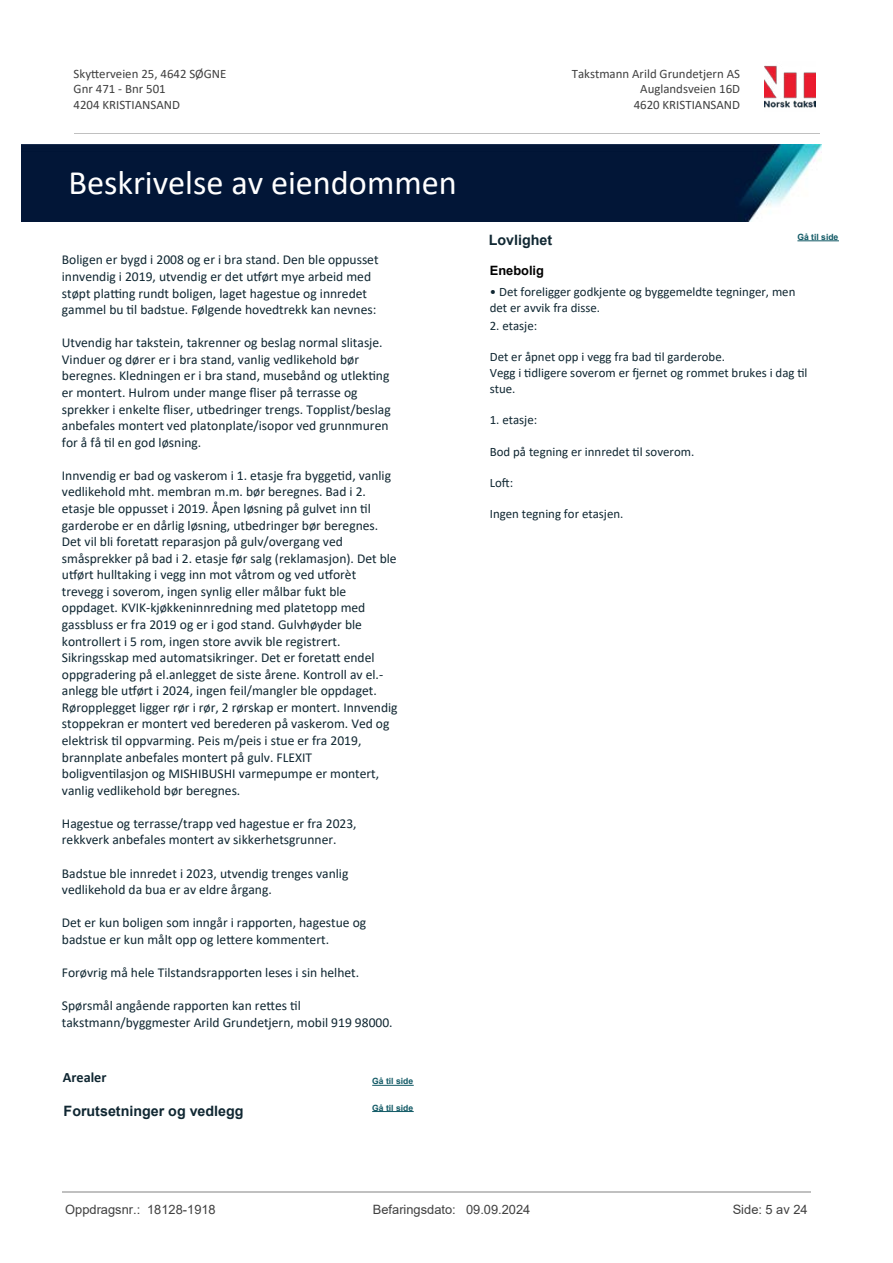
<style>
.page{position:relative;width:893px;height:1263px;background:#fff}
.page>*{position:absolute;margin:0;border:0;box-sizing:border-box;transform-origin:0 0}
.t1{font:34.35px "Calibri";color:#fff}
.t2{font:700 14.25px "Arial";color:#102732}
.t3{font:700 14.25px "Calibri";color:#102732}
.t4{font:13.5px/16.5px "Calibri";color:#102732}
.t5{font:12.9px/15.8px "Calibri";color:#102732}
.t6{font:12.9px/15.8px "Calibri";color:#404040}
.t7{font:12.9px "Arial";color:#404040}
.t8{font:700 12.9px "Arial";color:#000}
.t9{font:700 8.55px "Arial";color:#115965}
</style>
<div class="page">
<hr style="left:372px;top:1085px;width:42px;height:1px;background:#115965">
<hr style="left:372px;top:1111px;width:42px;height:1px;background:#115965">
<hr style="left:797px;top:240px;width:42px;height:1px;background:#115965">
<img style="left:765px;top:65px;width:50px;height:43px">
<hr style="left:74px;top:133px;width:745px;height:1px;background:#c0c0c0">
<img style="left:21px;top:144px;width:801px;height:77px">
<hr style="left:62px;top:1191px;width:749px;height:2px;background:#c0c0c0">
<p class="t6" style="left:74px;top:65px;width:154px">Sky琀琀erveien 25, 4642 SØGNE<br>Gnr 471 - Bnr 501<br>4204 KRISTIANSAND</p>
<p class="t6" style="left:572px;top:65px;width:170px">Takstmann Arild Grundetjern AS</p>
<p class="t6" style="left:640px;top:81px;width:101px">Auglandsveien 16D</p>
<p class="t6" style="left:634px;top:96px;width:108px">4620 KRISTIANSAND</p>
<h1 class="t1" style="left:68px;top:159px;width:390px">Beskrivelse av eiendommen</h1>
<p class="t4" style="left:62px;top:251px;width:318px">Boligen er bygd i 2008 og er i bra stand. Den ble oppusset innvendig i 2019, utvendig er det u琀昀ørt mye arbeid med støpt pla琀紀ng rundt boligen, laget hagestue og innredet gammel bu 琀椀l badstue. Følgende hovedtrekk kan nevnes:</p>
<p class="t4" style="left:62px;top:334px;width:330px">Utvendig har takstein, takrenner og beslag normal slitasje.<br>Vinduer og dører er i bra stand, vanlig vedlikehold bør beregnes. Kledningen er i bra stand, musebånd og utlek琀椀ng er montert. Hulrom under mange 昀氀iser på terrasse og sprekker i enkelte 昀氀iser, utbedringer trengs. Topplist/beslag anbefales montert ved platonplate/isopor ved grunnmuren for å få 琀椀l en god løsning.</p>
<p class="t4" style="left:62px;top:467px;width:337px">Innvendig er bad og vaskerom i 1. etasje fra bygge琀椀d, vanlig vedlikehold mht. membran m.m. bør beregnes. Bad i 2. etasje ble oppusset i 2019. Åpen løsning på gulvet inn 琀椀l garderobe er en dårlig løsning, utbedringer bør beregnes.<br>Det vil bli foreta琀琀 reparasjon på gulv/overgang ved småsprekker på bad i 2. etasje før salg (reklamasjon). Det ble u琀昀ørt hulltaking i vegg inn mot våtrom og ved u琀昀orèt trevegg i soverom, ingen synlig eller målbar fukt ble oppdaget. KVIK-kjøkkeninnredning med platetopp med gassbluss er fra 2019 og er i god stand. Gulvhøyder ble kontrollert i 5 rom, ingen store avvik ble registrert.<br>Sikringsskap med automatsikringer. Det er foreta琀琀 endel oppgradering på el.anlegget de siste årene. Kontroll av el.- anlegg ble u琀昀ørt i 2024, ingen feil/mangler ble oppdaget.<br>Røropplegget ligger rør i rør, 2 rørskap er montert. Innvendig stoppekran er montert ved berederen på vaskerom. Ved og elektrisk 琀椀l oppvarming. Peis m/peis i stue er fra 2019, brannplate anbefales montert på gulv. FLEXIT<br>boligven琀椀lasjon og MISHIBUSHI varmepumpe er montert, vanlig vedlikehold bør beregnes.</p>
<p class="t4" style="left:62px;top:815px;width:296px">Hagestue og terrasse/trapp ved hagestue er fra 2023, rekkverk anbefales montert av sikkerhetsgrunner.</p>
<p class="t4" style="left:62px;top:864px;width:288px">Badstue ble innredet i 2023, utvendig trenges vanlig vedlikehold da bua er av eldre årgang.</p>
<p class="t4" style="left:62px;top:914px;width:306px">Det er kun boligen som inngår i rapporten, hagestue og badstue er kun målt opp og le琀琀ere kommentert.</p>
<p class="t4" style="left:62px;top:964px;width:299px">Forøvrig må hele Tilstandsrapporten leses i sin helhet.</p>
<p class="t4" style="left:62px;top:997px;width:332px">Spørsmål angående rapporten kan re琀琀es 琀椀l takstmann/byggmester Arild Grundetjern, mobil 919 98000.</p>
<p class="t3" style="left:63px;top:1067px;width:45px">Arealer</p>
<p class="t9" style="left:372px;top:1075px;width:42px">Gå til side</p>
<p class="t2" style="left:64px;top:1101px;width:181px">Forutsetninger og vedlegg</p>
<p class="t9" style="left:372px;top:1101px;width:42px">Gå til side</p>
<p class="t9" style="left:797px;top:231px;width:42px">Gå til side</p>
<p class="t2" style="left:489px;top:230px;width:65px">Lovlighet</p>
<p class="t8" style="left:490px;top:261px;width:56px">Enebolig</p>
<p class="t5" style="left:490px;top:283px;width:307px">• Det foreligger godkjente og byggemeldte tegninger, men det er avvik fra disse.</p>
<p class="t5" style="left:490px;top:318px;width:49px">2. etasje:</p>
<p class="t5" style="left:490px;top:349px;width:319px">Det er åpnet opp i vegg fra bad 琀椀l garderobe.<br>Vegg i 琀椀dligere soverom er 昀樀ernet og rommet brukes i dag 琀椀l stue.</p>
<p class="t5" style="left:490px;top:412px;width:49px">1. etasje:</p>
<p class="t5" style="left:490px;top:443px;width:206px">Bod på tegning er innredet 琀椀l soverom.</p>
<p class="t5" style="left:490px;top:475px;width:25px">Lo昀琀:</p>
<p class="t5" style="left:490px;top:506px;width:135px">Ingen tegning for etasjen.</p>
<p class="t7" style="left:65px;top:1200px;width:152px">Oppdragsnr.: 18128-1918</p>
<p class="t7" style="left:373px;top:1200px;width:159px">Befaringsdato: 09.09.2024</p>
<p class="t7" style="left:733px;top:1200px;width:76px">Side: 5 av 24</p>
</div>
